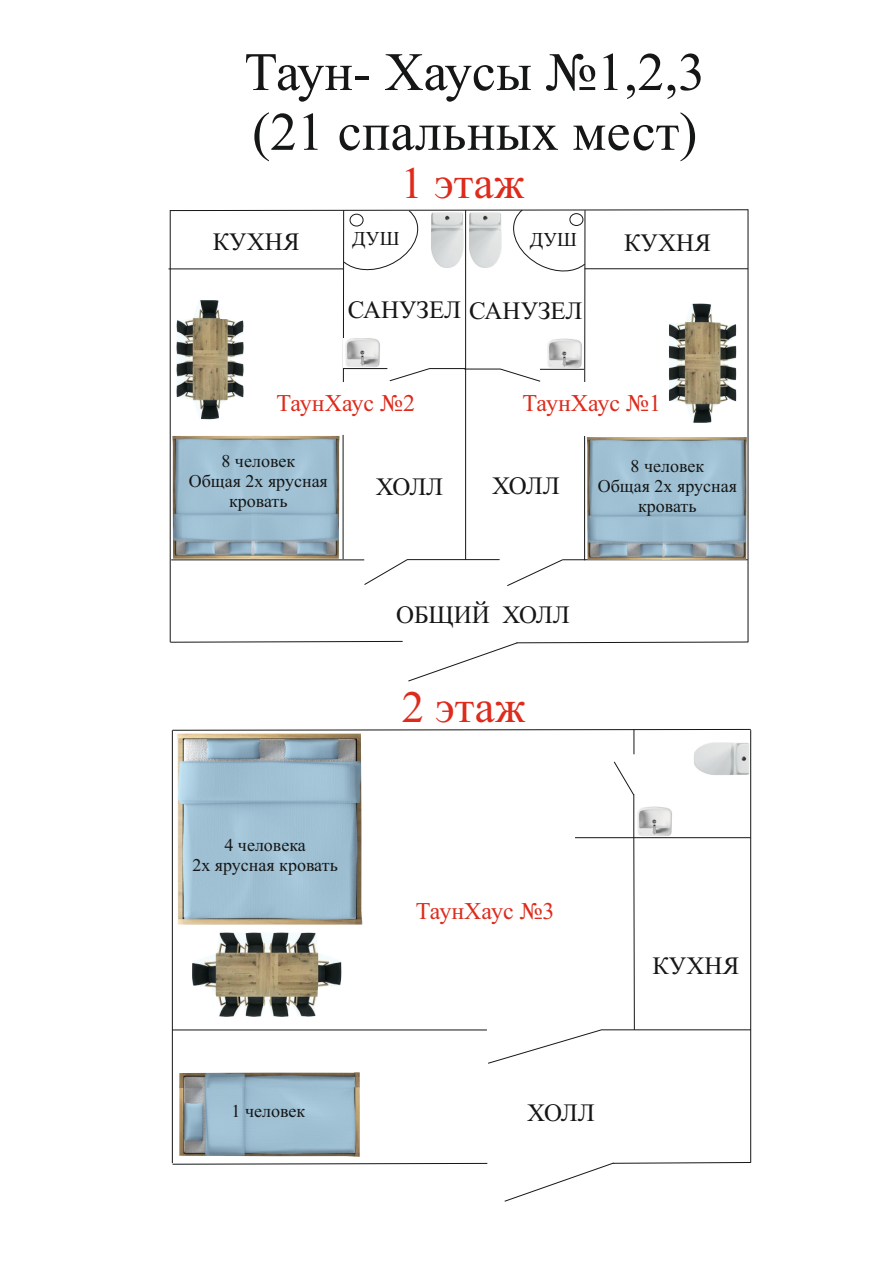
<style>
.page{position:relative;width:893px;height:1263px;background:#fff}
.page>*{position:absolute;margin:0;border:0;box-sizing:border-box;transform-origin:0 0}
.t1{font:54px/59.8px "Times New Roman";color:#151616}
.t2{font:45px "Times New Roman";color:#dd2b1c}
.t3{font:25.05px "Times New Roman";color:#151616}
.t4{font:24px "Times New Roman";color:#dd2b1c}
.t5{font:19.65px "Times New Roman";letter-spacing:.005em;color:#151616}
.t6{font:18px/20px "Times New Roman";color:#151616;text-align:center}
</style>
<div class="page">
<svg style="left:363px;top:559px;width:137px;height:26px"></svg>
<hr style="left:563px;top:559px;width:185px;height:1px;background:#151616">
<svg style="left:507px;top:559px;width:57px;height:27px"></svg>
<hr style="left:170px;top:211px;width:1px;height:431px;background:#151616">
<img style="left:172px;top:436px;width:79px;height:123px">
<img style="left:251px;top:436px;width:89px;height:123px">
<hr style="left:171px;top:559px;width:193px;height:1px;background:#151616">
<hr style="left:465px;top:210px;width:1px;height:350px;background:#151616">
<hr style="left:343px;top:435px;width:1px;height:124px;background:#151616">
<hr style="left:343px;top:210px;width:1px;height:172px;background:#151616">
<hr style="left:343px;top:368px;width:44px;height:1px;background:#151616">
<img style="left:176px;top:300px;width:68px;height:119px">
<img style="left:345px;top:338px;width:35px;height:29px">
<hr style="left:168px;top:268px;width:175px;height:1px;background:#151616">
<hr style="left:748px;top:209px;width:1px;height:433px;background:#151616">
<svg style="left:170px;top:640px;width:579px;height:42px"></svg>
<hr style="left:584px;top:210px;width:1px;height:172px;background:#151616">
<hr style="left:540px;top:369px;width:44px;height:1px;background:#151616">
<svg style="left:389px;top:368px;width:152px;height:14px"></svg>
<img style="left:547px;top:338px;width:35px;height:30px">
<svg style="left:169px;top:209px;width:580px;height:65px"></svg>
<div style="left:569px;top:213px;width:14px;height:13px;border:1px solid #151616;border-radius:50%"></div>
<hr style="left:585px;top:268px;width:163px;height:1px;background:#151616">
<img style="left:669px;top:304px;width:67px;height:119px">
<img style="left:587px;top:437px;width:75px;height:123px">
<img style="left:662px;top:437px;width:85px;height:123px">
<hr style="left:584px;top:436px;width:1px;height:124px;background:#151616">
<hr style="left:172px;top:730px;width:1px;height:433px;background:#151616">
<hr style="left:750px;top:730px;width:1px;height:433px;background:#151616">
<svg style="left:172px;top:1162px;width:316px;height:3px"></svg>
<svg style="left:504px;top:1161px;width:248px;height:41px"></svg>
<hr style="left:172px;top:1029px;width:315px;height:1px;background:#151616">
<svg style="left:488px;top:837px;width:264px;height:227px"></svg>
<img style="left:177px;top:754px;width:185px;height:171px">
<img style="left:179px;top:1088px;width:181px;height:69px">
<img style="left:179px;top:1072px;width:181px;height:16px">
<img style="left:637px;top:807px;width:35px;height:29px">
<img style="left:694px;top:754px;width:55px;height:21px">
<svg style="left:172px;top:729px;width:579px;height:25px"></svg>
<hr style="left:633px;top:794px;width:1px;height:44px;background:#151616">
<svg style="left:613px;top:761px;width:22px;height:35px"></svg>
<img style="left:192px;top:933px;width:149px;height:84px">
<h1 class="t1" style="left:244px;top:47px;width:462px">Таун- Хаусы №1,2,3 (21 спальных мест)</h1>
<h2 class="t2" style="left:401px;top:167px;width:126px">1 этаж</h2>
<h3 class="t3" style="left:213px;top:233px;width:88px">КУХНЯ</h3>
<p class="t5" style="left:352px;top:232px;width:49px">ДУШ</p>
<p class="t5" style="left:530px;top:232px;width:49px">ДУШ</p>
<h3 class="t3" style="left:624px;top:234px;width:88px">КУХНЯ</h3>
<h3 class="t3" style="left:348px;top:301px;width:236px">САНУЗЕЛ САНУЗЕЛ</h3>
<h3 class="t4" style="left:276px;top:394px;width:140px">ТаунХаус №2</h3>
<h3 class="t4" style="left:522px;top:394px;width:140px">ТаунХаус №1</h3>
<p class="t6" style="left:189px;top:452px;width:141px">8 человек<br>Общая 2х ярусная кровать</p>
<h3 class="t3" style="left:376px;top:477px;width:69px">ХОЛЛ</h3>
<h3 class="t3" style="left:492px;top:477px;width:69px">ХОЛЛ</h3>
<p class="t6" style="left:598px;top:458px;width:141px">8 человек<br>Общая 2х ярусная кровать</p>
<h3 class="t3" style="left:396px;top:605px;width:175px">ОБЩИЙ ХОЛЛ</h3>
<h2 class="t2" style="left:402px;top:691px;width:126px">2 этаж</h2>
<p class="t6" style="left:192px;top:836px;width:147px">4 человека<br>2х ярусная кровать</p>
<h3 class="t4" style="left:416px;top:902px;width:140px">ТаунХаус №3</h3>
<h3 class="t3" style="left:652px;top:957px;width:88px">КУХНЯ</h3>
<p class="t6" style="left:232px;top:1102px;width:75px">1 человек</p>
<h3 class="t3" style="left:527px;top:1103px;width:69px">ХОЛЛ</h3>
</div>
